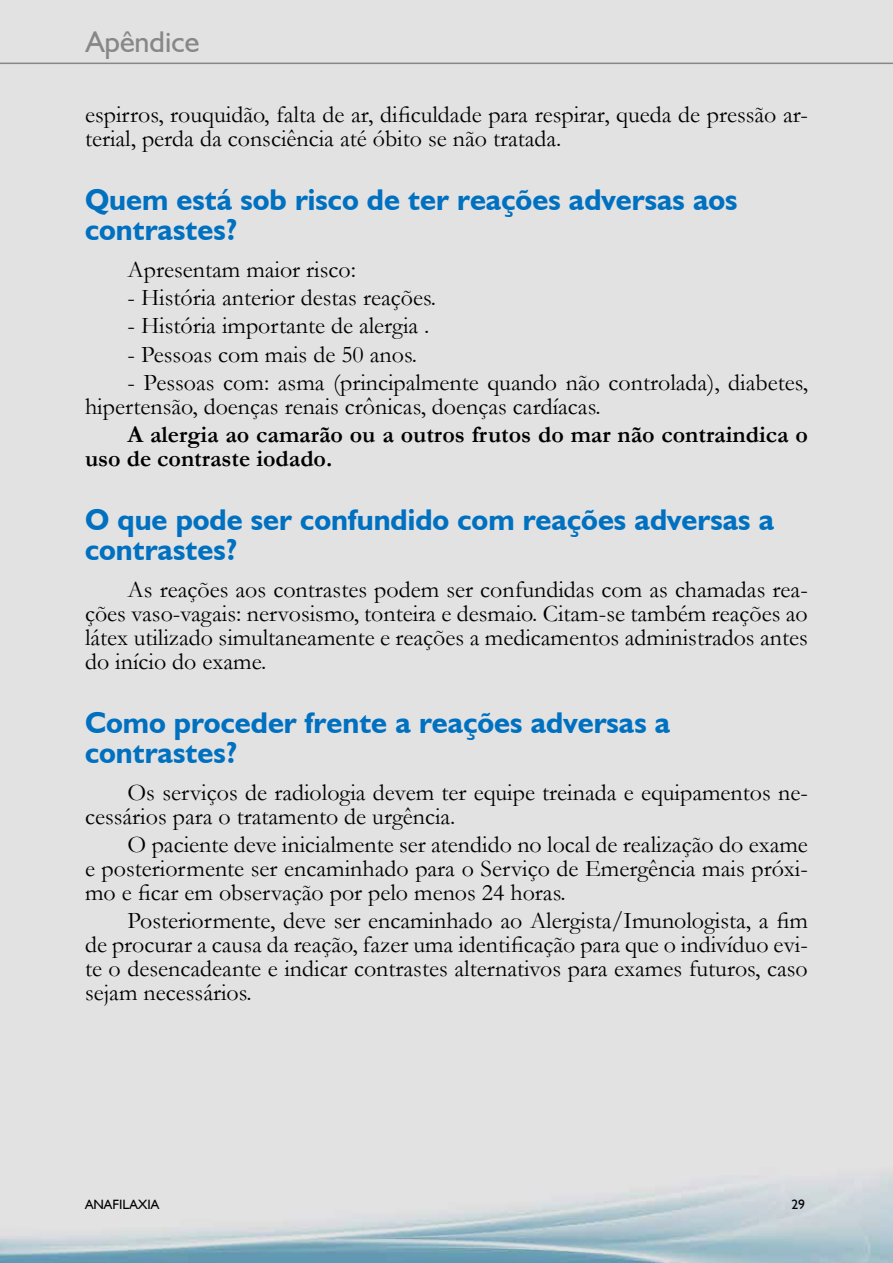
<style>
.page{position:relative;width:893px;height:1263px;background:#e2e2e2}
.page>*{position:absolute;margin:0;border:0;box-sizing:border-box;transform-origin:0 0}
.t1{font:700 30px/30px "Humanist 521 BT";color:#0070c0}
.t2{font:30px "Humanist 521 BT";color:#878787}
.t3{font:24px/24px "Garamond";color:#000}
.t4{font:700 24px/24px "Garamond";color:#000}
.t5{font:13.5px "Humanist 521 BT";color:#000}
</style>
<div class="page">
<hr style="left:0;top:63px;width:893px;height:1px;background:#878787">
<p class="t2" style="left:86px;top:23px;width:115px">Apêndice</p>
<p class="t3" style="left:85px;top:102px;width:724px">espirros, rouquidão, falta de ar, dificuldade para respirar, queda de pressão ar&shy;terial, perda da consciência até óbito se não tratada.</p>
<p class="t1" style="left:85px;top:184px;width:654px">Quem está sob risco de ter reações adversas aos contrastes?</p>
<p class="t3" style="left:128px;top:257px;width:230px">Apresentam maior risco:</p>
<p class="t3" style="left:128px;top:285px;width:310px">- História anterior destas reações.</p>
<p class="t3" style="left:128px;top:313px;width:303px">- História importante de alergia .</p>
<p class="t3" style="left:128px;top:341px;width:291px">- Pessoas com mais de 50 anos.</p>
<p class="t3" style="left:85px;top:370px;width:724px;text-indent:43px">- Pessoas com: asma (principalmente quando não controlada), diabetes, hipertensão, doenças renais crônicas, doenças cardíacas.</p>
<p class="t4" style="left:85px;top:423px;width:724px;text-indent:43px">A alergia ao camarão ou a outros frutos do mar não contraindica o uso de contraste iodado.</p>
<p class="t1" style="left:85px;top:504px;width:691px">O que pode ser confundido com reações adversas a contrastes?</p>
<p class="t3" style="left:85px;top:577px;width:724px;text-align:justify;text-indent:43px">As reações aos contrastes podem ser confundidas com as chamadas rea&shy;ções vaso-vagais: nervosismo, tonteira e desmaio. Citam-se também reações ao látex utilizado simultaneamente e reações a medicamentos administrados antes do início do exame.</p>
<p class="t1" style="left:85px;top:707px;width:587px">Como proceder frente a reações adversas a contrastes?</p>
<p class="t3" style="left:85px;top:779px;width:724px;text-indent:43px">Os serviços de radiologia devem ter equipe treinada e equipamentos ne&shy;cessários para o tratamento de urgência.</p>
<p class="t3" style="left:85px;top:832px;width:724px;text-align:justify;text-indent:43px">O paciente deve inicialmente ser atendido no local de realização do exame e posteriormente ser encaminhado para o Serviço de Emergência mais próxi&shy;mo e ficar em observação por pelo menos 24 horas.</p>
<p class="t3" style="left:85px;top:908px;width:724px;text-align:justify;text-indent:43px">Posteriormente, deve ser encaminhado ao Alergista/Imunologista, a fim de procurar a causa da reação, fazer uma identificação para que o indivíduo evi&shy;te o desencadeante e indicar contrastes alternativos para exames futuros, caso sejam necessários.</p>
<p class="t5" style="left:85px;top:1196px;width:76px">ANAFILAXIA</p>
<p class="t5" style="left:791px;top:1196px;width:15px">29</p>
</div>
